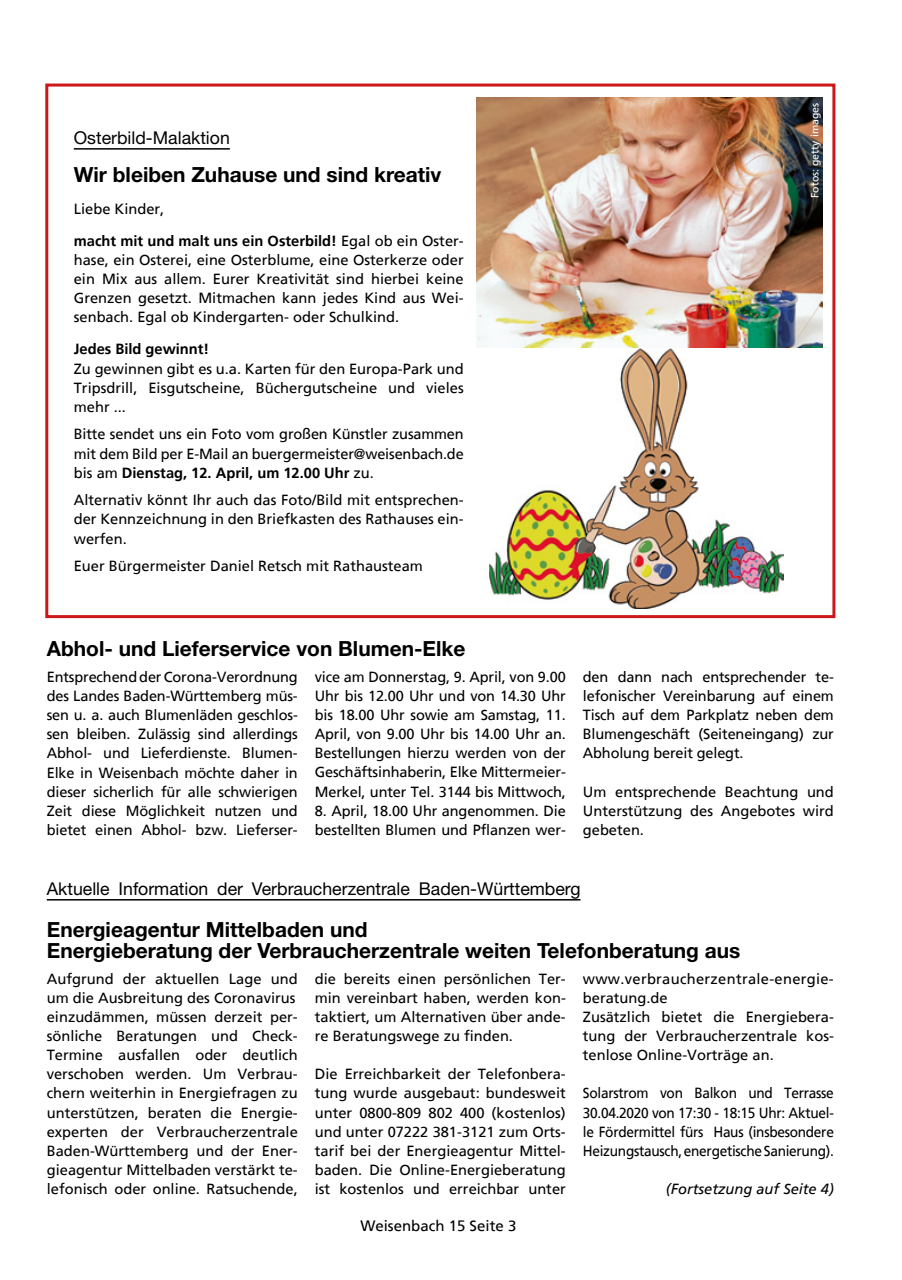
<style>
.page{position:relative;width:902px;height:1280px;background:#fff}
.page>*{position:absolute;margin:0;border:0;box-sizing:border-box;transform-origin:0 0}
.t1{font:700 20.85px/20.9px "Helvetica Neue";color:#000}
.t2{font:17.7px "Helvetica Neue";color:#000}
.t3{font:15px "Frutiger";color:#000}
.t4{font:14.7px/19.2px "Frutiger";color:#000;text-align:justify}
.t5{font:14.7px/19.2px "Frutiger";color:#000;text-align:justify;scale:.93 1}
.t6{font:700 14.7px/32px "Frutiger";color:#000}
.t7{font:italic 14.7px "Frutiger";color:#000}
.t8{font:10.5px "Frutiger";color:#fff}
.s1{font-weight:400}
.s2{font-weight:700}
</style>
<div class="page">
<hr style="left:74px;top:148px;width:156px;height:2px;background:#000">
<div style="left:45px;top:84px;width:790px;height:534px;border:3px solid #cd171a"></div>
<img style="left:489px;top:348px;width:294px;height:260px">
<img style="left:476px;top:98px;width:346px;height:249px">
<hr style="left:47px;top:899px;width:533px;height:1px;background:#000">
<p class="t2" style="left:74px;top:127px;width:157px">Osterbild-Malaktion</p>
<h1 class="t1" style="left:74px;top:164px;width:369px">Wir bleiben Zuhause und sind kreativ</h1>
<p class="t6" style="left:74px;top:193px;width:391px"><span class="s1">Liebe Kinder,<br></span>macht mit und malt uns ein Osterbild! <span class="s1">Egal ob ein Oster-</span></p>
<p class="t4" style="left:74px;top:250px;width:391px">hase, ein Osterei, eine Osterblume, eine Osterkerze oder ein Mix aus allem. Eurer Kreativität sind hierbei keine Grenzen gesetzt. Mitmachen kann jedes Kind aus Wei&shy;senbach. Egal ob Kindergarten- oder Schulkind.</p>
<p class="t6" style="left:74px;top:333px;width:137px">Jedes Bild gewinnt!</p>
<p class="t4" style="left:74px;top:359px;width:391px">Zu gewinnen gibt es u.a. Karten für den Europa-Park und Tripsdrill, Eisgutscheine, Büchergutscheine und vieles mehr ...</p>
<p class="t4" style="left:74px;top:425px;width:391px">Bitte sendet uns ein Foto vom großen Künstler zusammen mit dem Bild per E-Mail an buergermeister@weisenbach.de bis am <span class="s2">Dienstag, 12. April, um 12.00 Uhr</span> zu.</p>
<p class="t4" style="left:74px;top:490px;width:391px">Alternativ könnt Ihr auch das Foto/Bild mit entsprechen&shy;der Kennzeichnung in den Briefkasten des Rathauses ein&shy;werfen.</p>
<p class="t4" style="left:74px;top:556px;width:350px">Euer Bürgermeister Daniel Retsch mit Rathausteam</p>
<p class="t8" style="left:808px;top:198px;width:97px;rotate:-90deg">Fotos: getty images</p>
<h1 class="t1" style="left:47px;top:638px;width:420px">Abhol- und Lieferservice von Blumen-Elke</h1>
<p class="t4" style="left:47px;top:667px;width:252px">Entsprechend der Corona-Verordnung des Landes Baden-Württemberg müs&shy;sen u. a. auch Blumenläden geschlos&shy;sen bleiben. Zulässig sind allerdings Abhol- und Lieferdienste. Blumen-Elke in Weisenbach möchte daher in dieser sicherlich für alle schwierigen Zeit diese Möglichkeit nutzen und bietet einen Abhol- bzw. Lieferser-</p>
<p class="t4" style="left:315px;top:667px;width:252px">vice am Donnerstag, 9. April, von 9.00<br>Uhr bis 12.00 Uhr und von 14.30 Uhr bis 18.00 Uhr sowie am Samstag, 11.<br>April, von 9.00 Uhr bis 14.00 Uhr an.<br>Bestellungen hierzu werden von der Geschäftsinhaberin, Elke Mittermeier-Merkel, unter Tel. 3144 bis Mittwoch,</p>
<p class="t4" style="left:315px;top:801px;width:252px">8. April, 18.00 Uhr angenommen. Die bestellten Blumen und Pflanzen wer-</p>
<p class="t4" style="left:583px;top:667px;width:252px">den dann nach entsprechender te&shy;lefonischer Vereinbarung auf einem Tisch auf dem Parkplatz neben dem Blumengeschäft (Seiteneingang) zur Abholung bereit gelegt.</p>
<p class="t4" style="left:583px;top:782px;width:252px">Um entsprechende Beachtung und Unterstützung des Angebotes wird gebeten.</p>
<p class="t2" style="left:47px;top:878px;width:535px">Aktuelle Information der Verbraucherzentrale Baden-Württemberg</p>
<h1 class="t1" style="left:47px;top:919px;width:695px">Energieagentur Mittelbaden und<br>Energieberatung der Verbraucherzentrale weiten Telefonberatung aus</h1>
<p class="t4" style="left:47px;top:969px;width:252px;text-align:left">Aufgrund der aktuellen Lage und um die Ausbreitung des Coronavirus einzudämmen, müssen derzeit per&shy;sönliche Beratungen und Check-Termine ausfallen oder deutlich verschoben werden. Um Verbrau&shy;chern weiterhin in Energiefragen zu unterstützen, beraten die Energie&shy;experten der Verbraucherzentrale Baden-Württemberg und der Ener&shy;gieagentur Mittelbaden verstärkt te&shy;lefonisch oder online. Ratsuchende,</p>
<p class="t4" style="left:315px;top:969px;width:252px">die bereits einen persönlichen Ter&shy;min vereinbart haben, werden kon&shy;taktiert, um Alternativen über ande&shy;re Beratungswege zu finden.</p>
<p class="t4" style="left:583px;top:969px;width:252px;text-align:left">www.verbraucherzentrale-energie&shy;beratung.de<br>Zusätzlich bietet die Energiebera&shy;tung der Verbraucherzentrale kos&shy;tenlose Online-Vorträge an.</p>
<p class="t5" style="left:583px;top:1083px;width:271px">Solarstrom von Balkon und Terrasse 30.04.2020 von 17:30 - 18:15 Uhr: Aktuel&shy;le Fördermittel fürs Haus (insbesondere Heizungstausch, energetische Sanierung).</p>
<p class="t7" style="left:665px;top:1180px;width:169px">(Fortsetzung auf Seite 4)</p>
<p class="t4" style="left:315px;top:1064px;width:252px">Die Erreichbarkeit der Telefonbera&shy;tung wurde ausgebaut: bundesweit unter 0800-809 802 400 (kostenlos) und unter 07222 381-3121 zum Orts&shy;tarif bei der Energieagentur Mittel&shy;baden. Die Online-Energieberatung ist kostenlos und erreichbar unter</p>
<p class="t3" style="left:360px;top:1217px;width:157px">Weisenbach 15 Seite 3</p>
</div>
